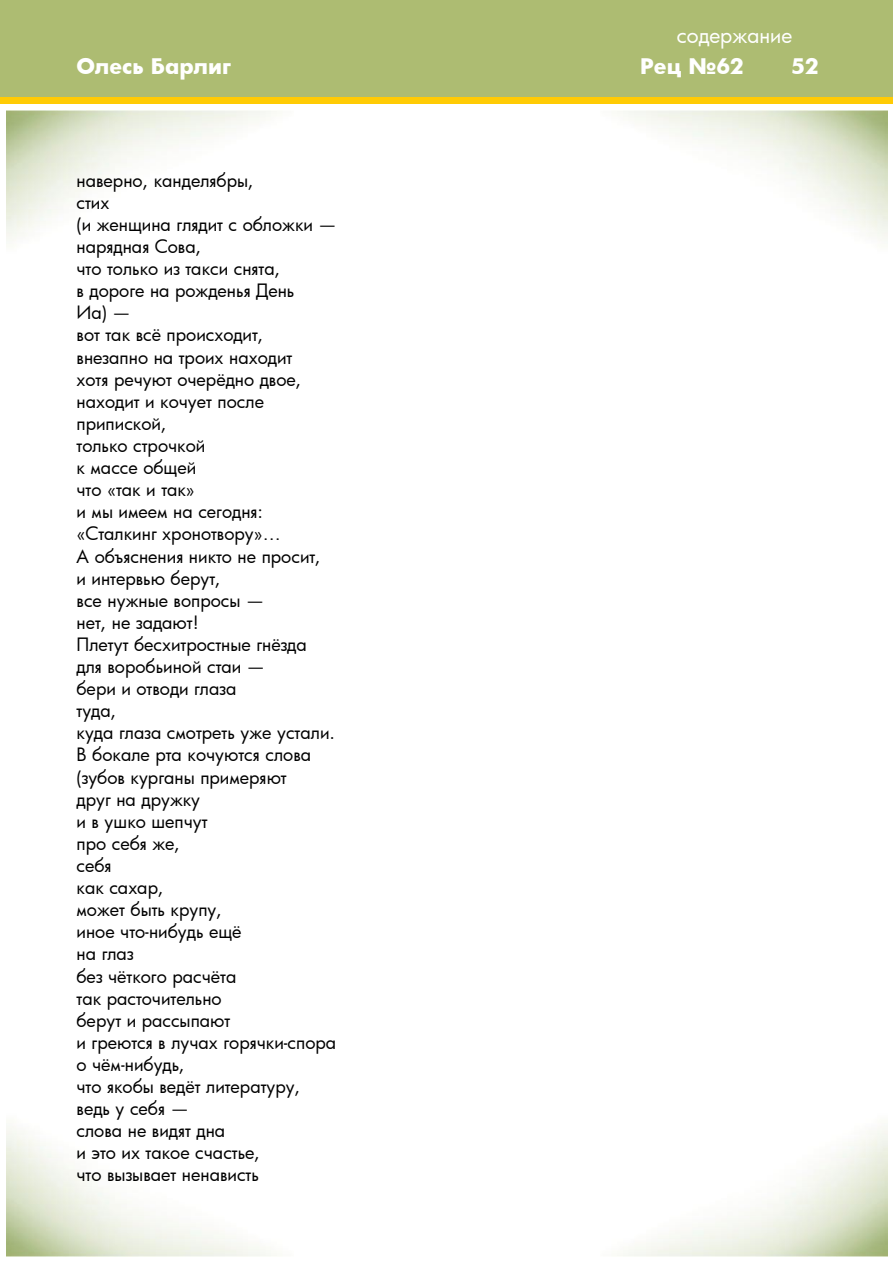
<style>
.page{position:relative;width:893px;height:1263px;background:#fff}
.page>*{position:absolute;margin:0;border:0;box-sizing:border-box;transform-origin:0 0}
.t1{font:700 21px "Futura";color:#fff}
.t2{font:21px "Futura";color:#fff}
.t3{font:18px/22px "Futura";color:#000}
</style>
<div class="page">
<div style="left:0;top:0;width:893px;height:98px;background:#adbc72"></div>
<div style="left:0;top:98px;width:893px;height:6px;background:#ffcb05"></div>
<p class="t1" style="left:77px;top:52px;width:156px">Олесь Барлиг</p>
<p class="t3" style="left:77px;top:169px;width:262px">наверно, канделябры,<br>стих<br>(и женщина глядит с обложки — нарядная Сова,<br>что только из такси снята,<br>в дороге на рожденья День<br>Иа) —<br>вот так всё происходит, внезапно на троих находит<br>хотя речуют очерёдно двое, находит и кочует после припиской,<br>только строчкой<br>к массе общей<br>что «так и так»<br>и мы имеем на сегодня: «Сталкинг хронотвору»…<br>А объяснения никто не просит,<br>и интервью берут,<br>все нужные вопросы —<br>нет, не задают!<br>Плетут бесхитростные гнёзда для воробьиной стаи —<br>бери и отводи глаза<br>туда,<br>куда глаза смотреть уже устали.<br>В бокале рта кочуются слова (зубов курганы примеряют<br>друг на дружку<br>и в ушко шепчут<br>про себя же,<br>себя<br>как сахар,<br>может быть крупу,<br>иное что-нибудь ещё<br>на глаз<br>без чёткого расчёта<br>так расточительно<br>берут и рассыпают<br>и греются в лучах горячки-спора о чём-нибудь,<br>что якобы ведёт литературу, ведь у себя —<br>слова не видят дна<br>и это их такое счастье,<br>что вызывает ненависть</p>
<p class="t2" style="left:677px;top:21px;width:117px">содержание</p>
<p class="t1" style="left:640px;top:52px;width:106px">Рец №62</p>
<p class="t1" style="left:791px;top:52px;width:29px">52</p>
</div>
